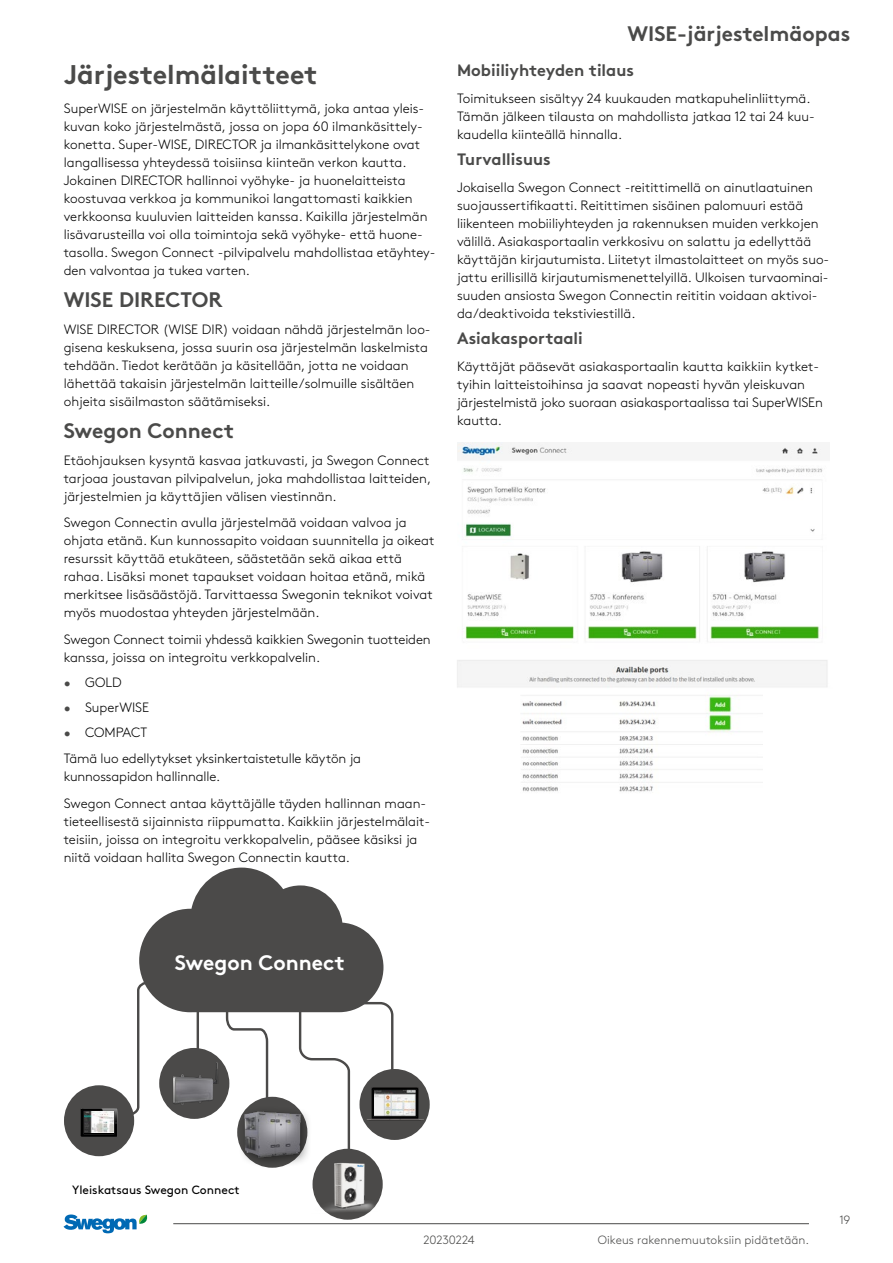
<style>
.page{position:relative;width:893px;height:1263px;background:#fff}
.page>*{position:absolute;margin:0;border:0;box-sizing:border-box;transform-origin:0 0}
.t1{font:700 27px "Swegon Brown";color:#4a4a49}
.t2{font:700 21px "Swegon Brown";color:#4a4a49}
.t3{font:700 21px "Swegon Brown";color:#fff}
.t4{font:700 16.5px "Swegon Brown";color:#4a4a49}
.t5{font:300 13.5px/18px "Swegon Brown";color:#000}
.t6{font:300 12px "Swegon Brown";letter-spacing:.005em;color:#4a4a49}
.t7{font:12px "Swegon Brown";color:#000}
.s1{color:#4a4a49}
</style>
<div class="page">
<hr style="left:173px;top:1223px;width:636px;height:1px;background:#4a4a49">
<svg style="left:64px;top:1214px;width:84px;height:19px"></svg>
<img style="left:457px;top:442px;width:366px;height:200px">
<img style="left:457px;top:660px;width:371px;height:132px">
<svg style="left:124px;top:961px;width:270px;height:218px"></svg>
<svg style="left:139px;top:867px;width:244px;height:236px"></svg>
<div style="left:64px;top:1085px;width:70px;height:71px;background:#4b4a49;border-radius:50%"></div>
<div style="left:159px;top:1048px;width:70px;height:71px;background:#4b4a49;border-radius:50%"></div>
<div style="left:237px;top:1097px;width:70px;height:71px;background:#4b4a49;border-radius:50%"></div>
<div style="left:313px;top:1149px;width:70px;height:71px;background:#4b4a49;border-radius:50%"></div>
<div style="left:360px;top:1069px;width:70px;height:71px;background:#4b4a49;border-radius:50%"></div>
<div style="left:237px;top:1105px;width:75px;height:64px;background:#000;opacity:.5"></div>
<img style="left:238px;top:1102px;width:66px;height:61px">
<img style="left:173px;top:1062px;width:45px;height:43px">
<img style="left:367px;top:1087px;width:56px;height:34px">
<img style="left:375px;top:1092px;width:39px;height:22px">
<div style="left:373px;top:1090px;width:43px;height:26px;border:1px solid #000"></div>
<img style="left:80px;top:1108px;width:38px;height:29px">
<svg style="left:84px;top:1132px;width:30px;height:1px"></svg>
<img style="left:84px;top:1111px;width:30px;height:21px">
<img style="left:311px;top:1154px;width:68px;height:61px">
<h1 class="t1" style="left:64px;top:53px;width:255px">Järjestelmälaitteet</h1>
<p class="t5" style="left:64px;top:98px;width:373px">SuperWISE on järjestelmän käyttöliittymä, joka antaa yleis&shy;kuvan koko järjestelmästä, jossa on jopa 60 ilmankäsittely&shy;konetta. Super-WISE, DIRECTOR ja ilmankäsittelykone ovat langallisessa yhteydessä toisiinsa kiinteän verkon kautta.<br>Jokainen DIRECTOR hallinnoi vyöhyke- ja huonelaitteista koostuvaa verkkoa ja kommunikoi langattomasti kaikkien verkkoonsa kuuluvien laitteiden kanssa. Kaikilla järjestelmän lisävarusteilla voi olla toimintoja sekä vyöhyke- että huone&shy;tasolla. Swegon Connect -pilvipalvelu mahdollistaa etäyhtey&shy;den valvontaa ja tukea varten.</p>
<h2 class="t2" style="left:64px;top:283px;width:160px">WISE DIRECTOR</h2>
<p class="t5" style="left:64px;top:319px;width:368px">WISE DIRECTOR (WISE DIR) voidaan nähdä järjestelmän loo&shy;gisena keskuksena, jossa suurin osa järjestelmän laskelmista tehdään. Tiedot kerätään ja käsitellään, jotta ne voidaan lähettää takaisin järjestelmän laitteille/solmuille sisältäen ohjeita sisäilmaston säätämiseksi.</p>
<h2 class="t2" style="left:64px;top:414px;width:172px">Swegon Connect</h2>
<p class="t5" style="left:64px;top:450px;width:369px;text-align:justify">Etäohjauksen kysyntä kasvaa jatkuvasti, ja Swegon Connect tarjoaa joustavan pilvipalvelun, joka mahdollistaa laitteiden, järjestelmien ja käyttäjien välisen viestinnän.</p>
<p class="t5" style="left:64px;top:513px;width:372px">Swegon Connectin avulla järjestelmää voidaan valvoa ja ohjata etänä. Kun kunnossapito voidaan suunnitella ja oikeat resurssit käyttää etukäteen, säästetään sekä aikaa että rahaa. Lisäksi monet tapaukset voidaan hoitaa etänä, mikä merkitsee lisäsäästöjä. Tarvittaessa Swegonin teknikot voivat myös muodostaa yhteyden järjestelmään.</p>
<p class="t5" style="left:64px;top:629px;width:368px">Swegon Connect toimii yhdessä kaikkien Swegonin tuotteiden kanssa, joissa on integroitu verkkopalvelin.</p>
<p class="t5" style="left:64px;top:672px;width:59px"><span class="s1">•</span> GOLD</p>
<p class="t5" style="left:64px;top:697px;width:87px"><span class="s1">•</span> SuperWISE</p>
<p class="t5" style="left:64px;top:718px;width:299px;line-height:26.5px"><span class="s1">•</span> COMPACT<br>Tämä luo edellytykset yksinkertaistetulle käytön ja</p>
<p class="t5" style="left:64px;top:762px;width:364px;line-height:26.5px">kunnossapidon hallinnalle.<br>Swegon Connect antaa käyttäjälle täyden hallinnan maan-</p>
<p class="t5" style="left:64px;top:811px;width:368px">tieteellisestä sijainnista riippumatta. Kaikkiin järjestelmälait&shy;teisiin, joissa on integroitu verkkopalvelin, pääsee käsiksi ja niitä voidaan hallita Swegon Connectin kautta.</p>
<h2 class="t2" style="left:627px;top:17px;width:224px">WISE-järjestelmäopas</h2>
<p class="t4" style="left:457px;top:57px;width:178px">Mobiiliyhteyden tilaus</p>
<p class="t5" style="left:457px;top:88px;width:359px">Toimitukseen sisältyy 24 kuukauden matkapuhelinliittymä.<br>Tämän jälkeen tilausta on mahdollista jatkaa 12 tai 24 kuu&shy;kaudella kiinteällä hinnalla.</p>
<p class="t4" style="left:457px;top:146px;width:95px">Turvallisuus</p>
<p class="t5" style="left:457px;top:177px;width:374px">Jokaisella Swegon Connect -reitittimellä on ainutlaatuinen suojaussertifikaatti. Reitittimen sisäinen palomuuri estää liikenteen mobiiliyhteyden ja rakennuksen muiden verkkojen välillä. Asiakasportaalin verkkosivu on salattu ja edellyttää käyttäjän kirjautumista. Liitetyt ilmastolaitteet on myös suo&shy;jattu erillisillä kirjautumismenettelyillä. Ulkoisen turvaominai&shy;suuden ansiosta Swegon Connectin reititin voidaan aktivoi&shy;da/deaktivoida tekstiviestillä.</p>
<p class="t4" style="left:457px;top:325px;width:127px">Asiakasportaali</p>
<p class="t5" style="left:457px;top:356px;width:367px">Käyttäjät pääsevät asiakasportaalin kautta kaikkiin kytket&shy;tyihin laitteistoihinsa ja saavat nopeasti hyvän yleiskuvan järjestelmistä joko suoraan asiakasportaalissa tai SuperWISEn kautta.</p>
<h2 class="t3" style="left:175px;top:945px;width:172px">Swegon Connect</h2>
<p class="t7" style="left:72px;top:1181px;width:169px">Yleiskatsaus Swegon Connect</p>
<p class="t6" style="left:839px;top:1211px;width:13px">19</p>
<p class="t6" style="left:423px;top:1231px;width:53px">20230224</p>
<p class="t6" style="left:598px;top:1231px;width:213px">Oikeus rakennemuutoksiin pidätetään.</p>
</div>
